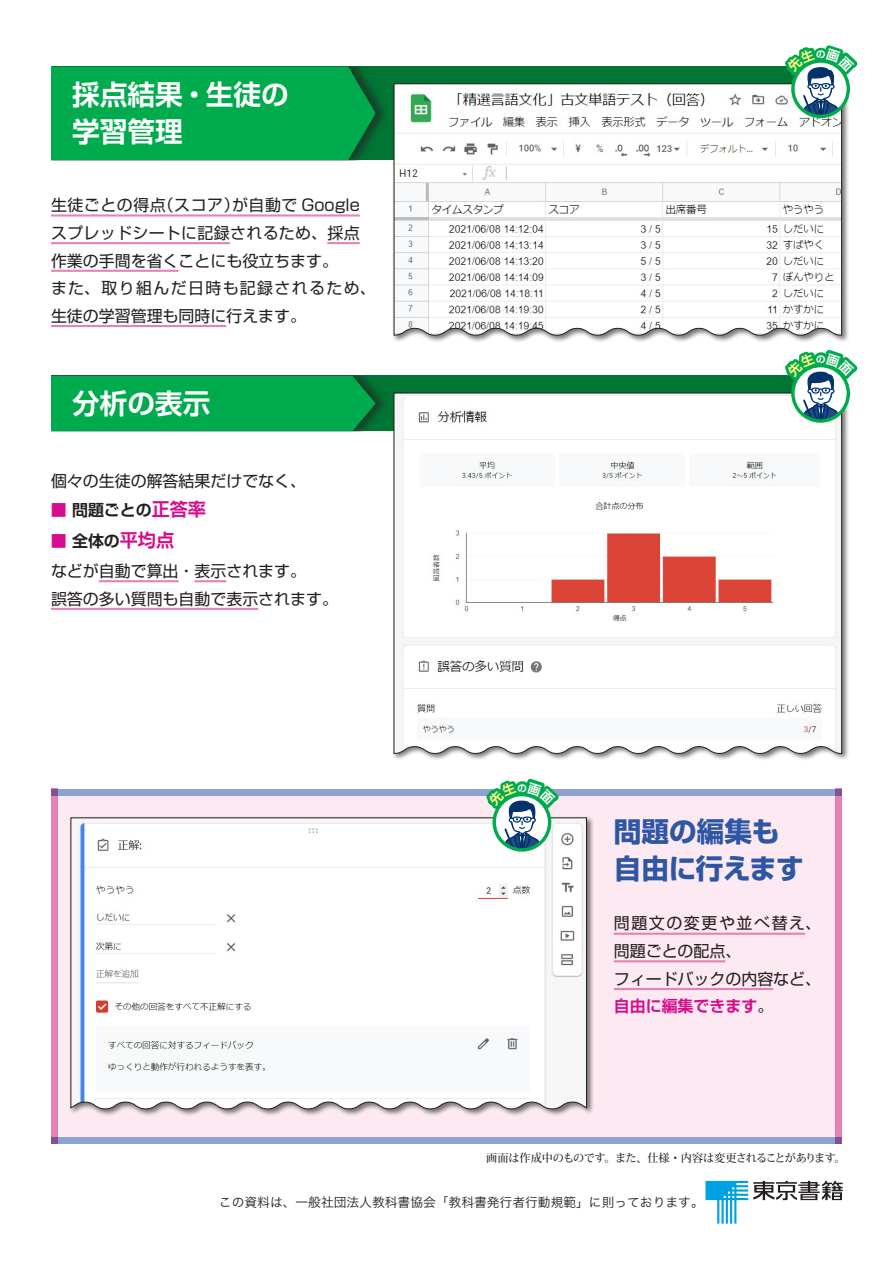
<style>
.page{position:relative;width:893px;height:1263px;background:#fff}
.page>*{position:absolute;margin:0;border:0;box-sizing:border-box;transform-origin:0 0}
.t1{font:700 27.6px/37.2px "Shin Go Pro De";color:#fff}
.t2{font:700 27.6px/37.2px "Shin Go Pro";letter-spacing:-.01em;color:#2d56a5}
.t3{font:15.9px/27.6px "Shin Go Pro";color:#231f20}
.t4{font:15.9px/27.6px "Shin Go Pro";letter-spacing:.02em;color:#231f20}
.t5{font:700 15.9px "Shin Go Pro De";color:#231f20}
.t6{font:700 15.9px "Shin Go Pro De";color:#d70c8c}
.t7{font:12.75px "Hira Kaku Pro N W3";color:#231f20}
.t8{font:500 11.1px "Koz Min Pr 6 N";letter-spacing:-.04em;color:#231f20}
.s1{color:#d70c8c}
.s2{font-size:18px;color:#d70c8c}
.s3{font-family:"Shin Go Pro";font-weight:400;color:#231f20}
</style>
<div class="page">
<div style="left:57px;top:795px;width:779px;height:342px;background:#fce9f1"></div>
<div style="left:51px;top:67px;width:791px;height:93px;background:#007534"></div>
<div style="left:51px;top:67px;width:339px;height:93px;background:#231f20;opacity:.6"></div>
<div style="left:51px;top:67px;width:325px;height:93px;background:#00ab4d"></div>
<div style="left:51px;top:376px;width:791px;height:55px;background:#007534"></div>
<div style="left:51px;top:376px;width:338px;height:55px;background:#231f20;opacity:.6"></div>
<div style="left:51px;top:376px;width:325px;height:55px;background:#00ab4d"></div>
<div style="left:51px;top:789px;width:791px;height:6px;background:#8ca2d2"></div>
<div style="left:51px;top:1137px;width:791px;height:7px;background:#8ca2d2"></div>
<div style="left:51px;top:789px;width:6px;height:355px;background:#e583b6"></div>
<div style="left:836px;top:789px;width:6px;height:355px;background:#e583b6"></div>
<svg style="left:705px;top:1181px;width:138px;height:42px"></svg>
<div style="left:392px;top:391px;width:457px;height:370px;background:#231f20;opacity:.6"></div>
<svg style="left:394px;top:393px;width:448px;height:361px"></svg>
<div style="left:69px;top:816px;width:525px;height:300px;background:#231f20;opacity:.6"></div>
<svg style="left:70px;top:817px;width:517px;height:292px"></svg>
<hr style="left:51px;top:214px;width:309px;height:3px;background:#e583b6">
<hr style="left:51px;top:242px;width:179px;height:2px;background:#e583b6">
<hr style="left:327px;top:242px;width:33px;height:2px;background:#e583b6">
<hr style="left:51px;top:270px;width:128px;height:2px;background:#e583b6">
<hr style="left:51px;top:325px;width:175px;height:2px;background:#e583b6">
<hr style="left:99px;top:580px;width:80px;height:2px;background:#e583b6">
<hr style="left:195px;top:580px;width:31px;height:2px;background:#e583b6">
<hr style="left:51px;top:608px;width:207px;height:2px;background:#e583b6">
<div style="left:392px;top:82px;width:457px;height:261px;background:#231f20;opacity:.6"></div>
<svg style="left:394px;top:83px;width:386px;height:253px"></svg>
<hr style="left:614px;top:933px;width:191px;height:2px;background:#e583b6">
<hr style="left:614px;top:960px;width:111px;height:2px;background:#e583b6">
<hr style="left:614px;top:988px;width:159px;height:2px;background:#e583b6">
<svg style="left:481px;top:477px;width:83px;height:374px"></svg>
<svg style="left:780px;top:45px;width:78px;height:377px"></svg>
<h1 class="t1" style="left:72px;top:73px;width:218px">採点結果・生徒の学習管理</h1>
<p class="t3" style="left:158px;top:189px;width:83px">（スコア）</p>
<p class="t3" style="left:232px;top:189px;width:129px">が自動で Google</p>
<p class="t4" style="left:51px;top:189px;width:326px">生徒ごとの得点<br>スプレッドシートに記録されるため、採点作業の手間を省くことにも役立ちます。<br>また、取り組んだ日時も記録されるため、生徒の学習管理も同時に行えます。</p>
<h1 class="t1" style="left:72px;top:382px;width:140px">分析の表示</h1>
<p class="t3" style="left:51px;top:465px;width:257px">個々の生徒の解答結果だけでなく、</p>
<p class="t5" style="left:51px;top:497px;width:157px"><span class="s1">■</span> 問題ごとの<span class="s2">正答率</span></p>
<p class="t5" style="left:51px;top:528px;width:125px"><span class="s1">■</span> 全体の<span class="s2">平均点</span></p>
<p class="t3" style="left:51px;top:555px;width:289px">などが自動で算出・表示されます。<br>誤答の多い質問も自動で表示されます。</p>
<h1 class="t2" style="left:614px;top:810px;width:191px">問題の編集も自由に行えます</h1>
<p class="t3" style="left:614px;top:908px;width:209px">問題文の変更や並べ替え、問題ごとの配点、<br>フィードバックの内容など、</p>
<p class="t6" style="left:614px;top:993px;width:161px">自由に編集できます<span class="s3">。</span></p>
<p class="t8" style="left:486px;top:1152px;width:361px">画面は作成中のものです。また、仕様・内容は変更されることがあります。</p>
<p class="t7" style="left:219px;top:1191px;width:486px">この資料は、一般社団法人教科書協会「教科書発行者行動規範」に則っております。</p>
</div>
